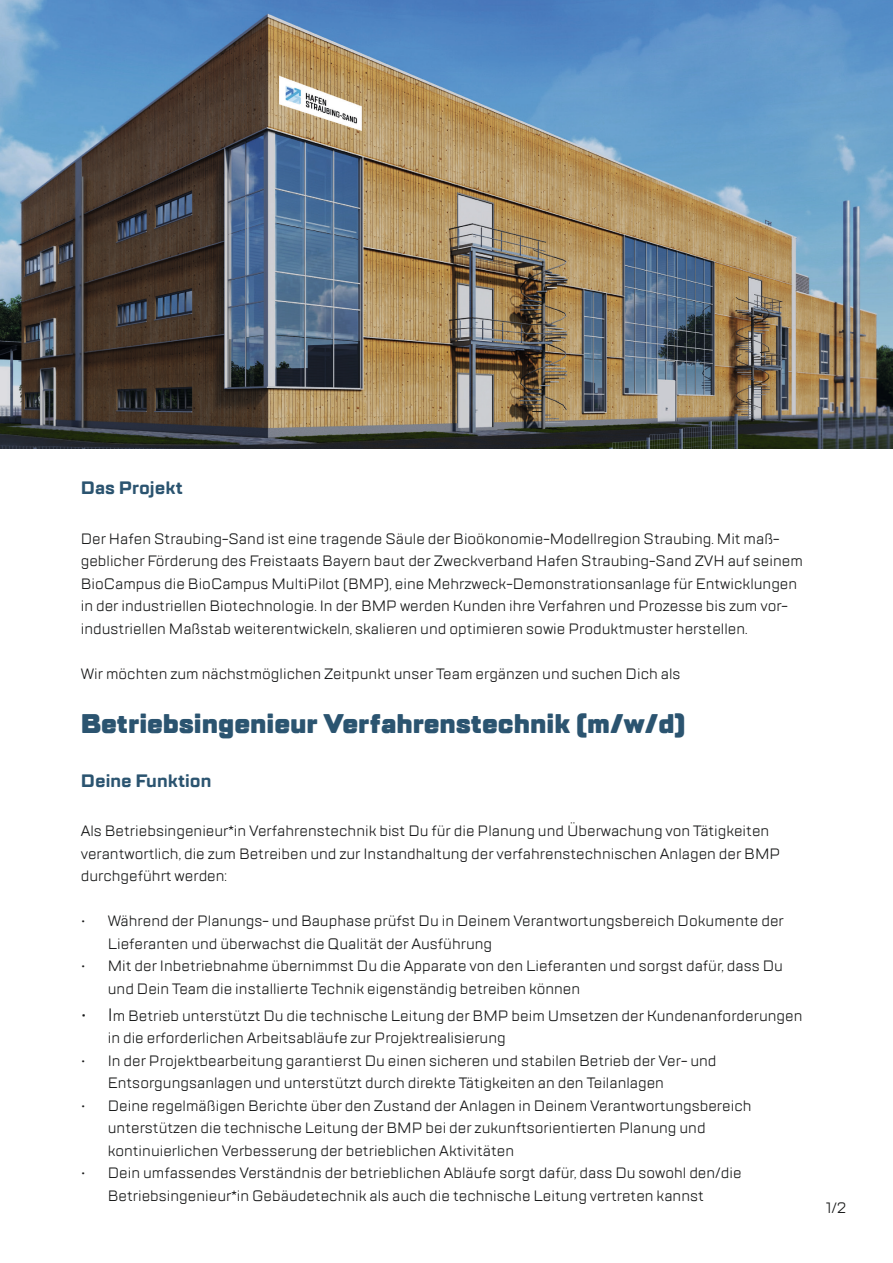
<style>
.page{position:relative;width:893px;height:1263px;background:#fff}
.page>*{position:absolute;margin:0;border:0;box-sizing:border-box;transform-origin:0 0}
.t1{font:900 27px "TT Lakes";color:#2b5470}
.t2{font:700 18px "TT Lakes";color:#2b5470}
.t3{font:15px/22.5px "TT Lakes";color:#151616}
.s1{font-size:18px}
</style>
<div class="page">
<img style="left:0;top:0;width:893px;height:449px">
<p class="t2" style="left:81px;top:476px;width:104px">Das Projekt</p>
<p class="t3" style="left:81px;top:527px;width:724px">Der Hafen Straubing-Sand ist eine tragende Säule der Bioökonomie-Modellregion Straubing. Mit maß&shy;geblicher Förderung des Freistaats Bayern baut der Zweckverband Hafen Straubing-Sand ZVH auf seinem BioCampus die BioCampus MultiPilot (BMP), eine Mehrzweck-Demonstrationsanlage für Entwicklungen in der industriellen Biotechnologie. In der BMP werden Kunden ihre Verfahren und Prozesse bis zum vor&shy;industriellen Maßstab weiterentwickeln, skalieren und optimieren sowie Produktmuster herstellen.</p>
<p class="t3" style="left:81px;top:662px;width:601px">Wir möchten zum nächstmöglichen Zeitpunkt unser Team ergänzen und suchen Dich als</p>
<p class="t1" style="left:81px;top:706px;width:607px">Betriebsingenieur Verfahrenstechnik (m/w/d)</p>
<p class="t2" style="left:81px;top:769px;width:132px">Deine Funktion</p>
<p class="t3" style="left:81px;top:819px;width:701px">Als Betriebsingenieur*in Verfahrenstechnik bist Du für die Planung und Überwachung von Tätigkeiten verantwortlich, die zum Betreiben und zur Instandhaltung der verfahrenstechnischen Anlagen der BMP durchgeführt werden:</p>
<p class="t3" style="left:108px;top:909px;width:678px;text-indent:-27px">• Während der Planungs- und Bauphase prüfst Du in Deinem Verantwortungsbereich Dokumente der<br>Lieferanten und überwachst die Qualität der Ausführung</p>
<p class="t3" style="left:108px;top:954px;width:677px;text-indent:-27px">• Mit der Inbetriebnahme übernimmst Du die Apparate von den Lieferanten und sorgst dafür, dass Du und Dein Team die installierte Technik eigenständig betreiben können</p>
<p class="t3" style="left:108px;top:1004px;width:696px;text-indent:-27px"><span class="s1">• I</span>m Betrieb unterstützt Du die technische Leitung der BMP beim Umsetzen der Kundenanforderungen in die erforderlichen Arbeitsabläufe zur Projektrealisierung</p>
<p class="t3" style="left:108px;top:1049px;width:610px;text-indent:-27px">• In der Projektbearbeitung garantierst Du einen sicheren und stabilen Betrieb der Ver- und<br>Entsorgungsanlagen und unterstützt durch direkte Tätigkeiten an den Teilanlagen</p>
<p class="t3" style="left:108px;top:1094px;width:645px;text-indent:-27px">• Deine regelmäßigen Berichte über den Zustand der Anlagen in Deinem Verantwortungsbereich unterstützen die technische Leitung der BMP bei der zukunftsorientierten Planung und kontinuierlichen Verbesserung der betrieblichen Aktivitäten</p>
<p class="t3" style="left:108px;top:1161px;width:635px;text-indent:-27px">• Dein umfassendes Verständnis der betrieblichen Abläufe sorgt dafür, dass Du sowohl den/die<br>Betriebsingenieur*in Gebäudetechnik als auch die technische Leitung vertreten kannst</p>
<p class="t3" style="left:826px;top:1196px;width:22px">1/2</p>
</div>
